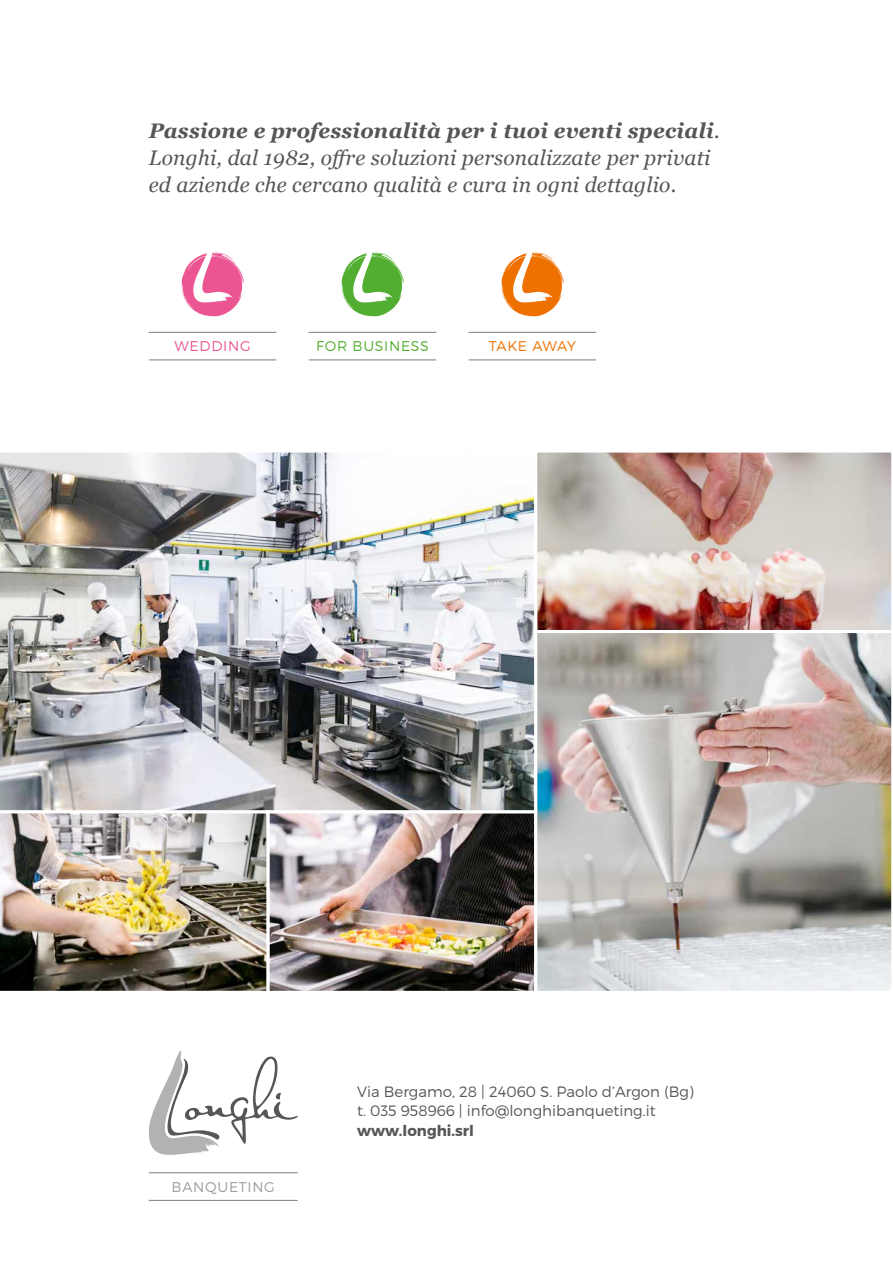
<style>
.page{position:relative;width:893px;height:1263px;background:#fff}
.page>*{position:absolute;margin:0;border:0;box-sizing:border-box;transform-origin:0 0}
.t1{font:italic 21px/27px "Georgia";letter-spacing:.01em;color:#565656}
.t2{font:300 15px/19.5px "Montserrat";color:#565656}
.t3{font:700 15px "Montserrat";color:#565656}
.t4{font:300 14.1px "Montserrat";letter-spacing:.05em;color:#51ae30}
.t5{font:300 14.1px "Montserrat";letter-spacing:.05em;color:#9c9d9d}
.t6{font:300 14.1px "Montserrat";letter-spacing:.005em;color:#ee7100}
.t7{font:300 14.1px "Montserrat";letter-spacing:.05em;color:#eb5692}
.s1{font-weight:700}
</style>
<div class="page">
<img style="left:0;top:452px;width:892px;height:539px">
<svg style="left:148px;top:1050px;width:150px;height:105px"></svg>
<hr style="left:149px;top:1172px;width:149px;height:1px;background:#7d7d7d">
<hr style="left:149px;top:1200px;width:149px;height:1px;background:#7d7d7d">
<svg style="left:501px;top:252px;width:63px;height:64px"></svg>
<svg style="left:181px;top:252px;width:63px;height:64px"></svg>
<svg style="left:341px;top:252px;width:63px;height:64px"></svg>
<hr style="left:309px;top:359px;width:127px;height:1px;background:#7d7d7d">
<hr style="left:469px;top:332px;width:127px;height:1px;background:#7d7d7d">
<hr style="left:469px;top:359px;width:127px;height:1px;background:#7d7d7d">
<hr style="left:149px;top:332px;width:127px;height:1px;background:#7d7d7d">
<hr style="left:149px;top:359px;width:127px;height:1px;background:#7d7d7d">
<hr style="left:309px;top:332px;width:127px;height:1px;background:#7d7d7d">
<p class="t1" style="left:149px;top:117px;width:572px"><span class="s1">Passione e professionalità per i tuoi eventi speciali</span>.<br>Longhi, dal 1982, offre soluzioni personalizzate per privati ed aziende che cercano qualità e cura in ogni dettaglio.</p>
<p class="t7" style="left:175px;top:338px;width:78px">WEDDING</p>
<p class="t4" style="left:316px;top:338px;width:114px">FOR BUSINESS</p>
<p class="t6" style="left:489px;top:338px;width:89px">TAKE AWAY</p>
<p class="t5" style="left:172px;top:1179px;width:105px">BANQUETING</p>
<p class="t2" style="left:357px;top:1081px;width:338px">Via Bergamo, 28 | 24060 S. Paolo d’Argon (Bg) t. 035 958966 | info@longhibanqueting.it</p>
<p class="t3" style="left:357px;top:1121px;width:118px">www.longhi.srl</p>
</div>
